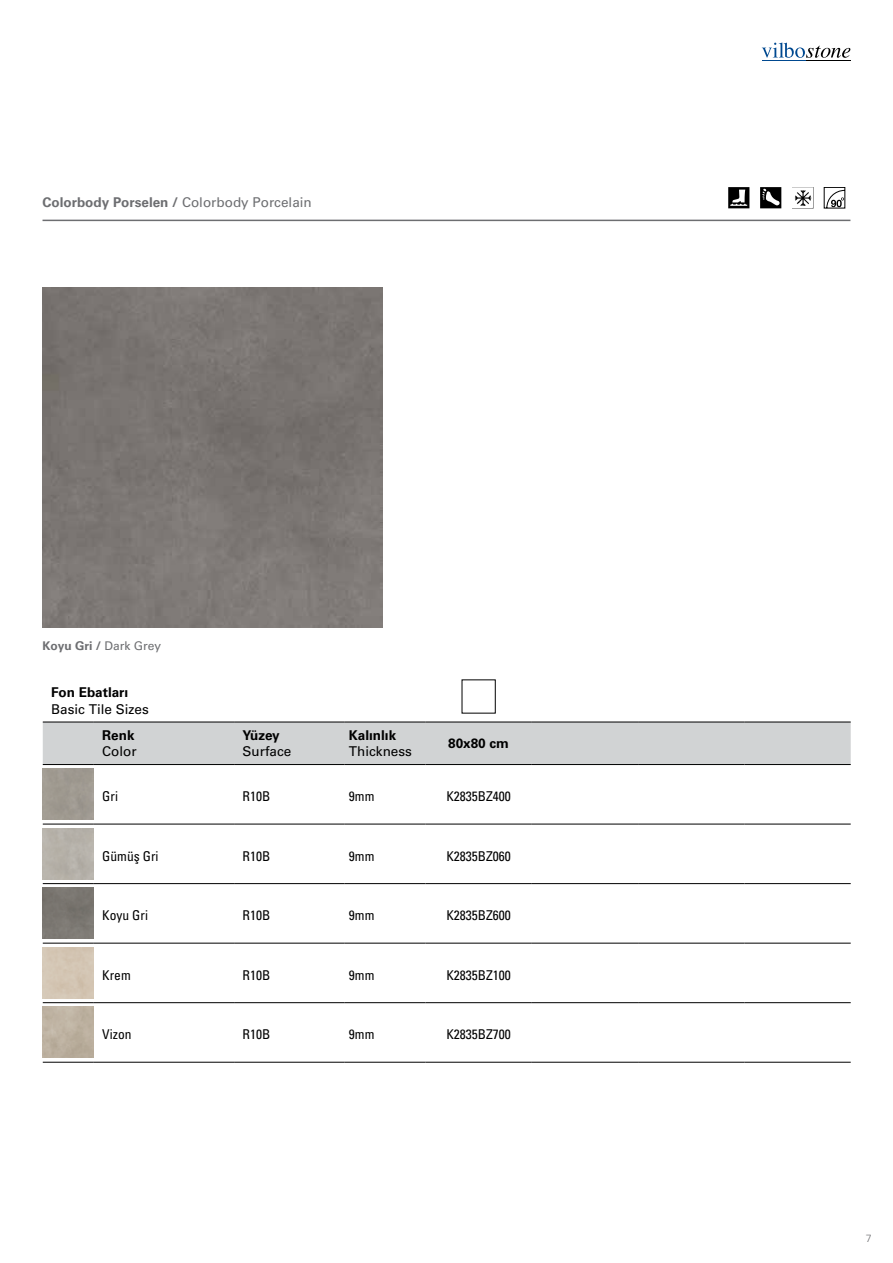
<style>
.page{position:relative;width:893px;height:1263px;background:#fff}
.page>*{position:absolute;margin:0;border:0;box-sizing:border-box;transform-origin:0 0}
.t1{font:condensed 13.5px "Univers";color:#000}
.t2{font:700 13.5px "Univers CE";color:#6d6e71}
.t3{font:700 13.5px "Univers CE";color:#000}
.t4{font:13.5px "Univers";color:#000}
.t5{font:700 12px "Univers CE";color:#6d6e71}
.t6{font:300 10.5px "Univers CE";color:#6d6e71}
.s1{font-family:"Univers";font-weight:400}
</style>
<div class="page">
<svg style="left:728px;top:187px;width:21px;height:21px"></svg>
<svg style="left:760px;top:187px;width:21px;height:21px"></svg>
<img style="left:792px;top:187px;width:21px;height:21px">
<svg style="left:824px;top:187px;width:21px;height:21px"></svg>
<hr style="left:43px;top:220px;width:807px;height:1px;background:#6d6e71">
<img style="left:43px;top:288px;width:340px;height:340px">
<div style="left:43px;top:723px;width:808px;height:41px;background:#d1d3d4"></div>
<hr style="left:43px;top:764px;width:51px;height:1px;background:#000">
<hr style="left:94px;top:764px;width:140px;height:1px;background:#000">
<hr style="left:43px;top:824px;width:51px;height:1px;background:#000">
<hr style="left:94px;top:824px;width:140px;height:1px;background:#000">
<hr style="left:43px;top:883px;width:51px;height:1px;background:#000">
<hr style="left:94px;top:883px;width:140px;height:1px;background:#000">
<hr style="left:43px;top:943px;width:51px;height:1px;background:#000">
<hr style="left:94px;top:943px;width:140px;height:1px;background:#000">
<hr style="left:43px;top:1002px;width:51px;height:1px;background:#000">
<hr style="left:94px;top:1002px;width:140px;height:1px;background:#000">
<hr style="left:43px;top:1062px;width:51px;height:1px;background:#000">
<hr style="left:94px;top:1062px;width:140px;height:1px;background:#000">
<hr style="left:43px;top:722px;width:51px;height:1px;background:#000">
<hr style="left:94px;top:722px;width:140px;height:1px;background:#000">
<hr style="left:234px;top:722px;width:111px;height:1px;background:#000">
<hr style="left:345px;top:722px;width:80px;height:1px;background:#000">
<hr style="left:425px;top:722px;width:107px;height:1px;background:#000">
<hr style="left:532px;top:722px;width:106px;height:1px;background:#000">
<hr style="left:638px;top:722px;width:106px;height:1px;background:#000">
<hr style="left:744px;top:722px;width:107px;height:1px;background:#000">
<hr style="left:425px;top:764px;width:107px;height:1px;background:#000">
<hr style="left:532px;top:764px;width:106px;height:1px;background:#000">
<hr style="left:638px;top:764px;width:106px;height:1px;background:#000">
<hr style="left:744px;top:764px;width:107px;height:1px;background:#000">
<hr style="left:234px;top:824px;width:111px;height:1px;background:#000">
<hr style="left:345px;top:824px;width:80px;height:1px;background:#000">
<hr style="left:425px;top:824px;width:107px;height:1px;background:#000">
<hr style="left:532px;top:824px;width:106px;height:1px;background:#000">
<hr style="left:638px;top:824px;width:106px;height:1px;background:#000">
<hr style="left:744px;top:824px;width:107px;height:1px;background:#000">
<hr style="left:234px;top:883px;width:111px;height:1px;background:#000">
<hr style="left:345px;top:883px;width:80px;height:1px;background:#000">
<hr style="left:425px;top:883px;width:107px;height:1px;background:#000">
<hr style="left:532px;top:883px;width:106px;height:1px;background:#000">
<hr style="left:638px;top:883px;width:106px;height:1px;background:#000">
<hr style="left:744px;top:883px;width:107px;height:1px;background:#000">
<hr style="left:234px;top:943px;width:111px;height:1px;background:#000">
<hr style="left:345px;top:943px;width:80px;height:1px;background:#000">
<hr style="left:425px;top:943px;width:107px;height:1px;background:#000">
<hr style="left:532px;top:943px;width:106px;height:1px;background:#000">
<hr style="left:638px;top:943px;width:106px;height:1px;background:#000">
<hr style="left:744px;top:943px;width:107px;height:1px;background:#000">
<hr style="left:234px;top:1002px;width:111px;height:1px;background:#000">
<hr style="left:345px;top:1002px;width:80px;height:1px;background:#000">
<hr style="left:425px;top:1002px;width:107px;height:1px;background:#000">
<hr style="left:532px;top:1002px;width:106px;height:1px;background:#000">
<hr style="left:638px;top:1002px;width:106px;height:1px;background:#000">
<hr style="left:744px;top:1002px;width:107px;height:1px;background:#000">
<hr style="left:234px;top:1062px;width:111px;height:1px;background:#000">
<hr style="left:345px;top:1062px;width:80px;height:1px;background:#000">
<hr style="left:425px;top:1062px;width:107px;height:1px;background:#000">
<hr style="left:532px;top:1062px;width:106px;height:1px;background:#000">
<hr style="left:638px;top:1062px;width:106px;height:1px;background:#000">
<hr style="left:744px;top:1062px;width:107px;height:1px;background:#000">
<hr style="left:234px;top:764px;width:111px;height:1px;background:#000">
<hr style="left:345px;top:764px;width:80px;height:1px;background:#000">
<div style="left:43px;top:888px;width:51px;height:51px;background:#7a7671"></div>
<svg style="left:762px;top:43px;width:88px;height:15px"></svg>
<hr style="left:805px;top:60px;width:45px;height:1px;background:#000">
<hr style="left:762px;top:60px;width:43px;height:1px;background:#004990">
<p class="t2" style="left:43px;top:195px;width:271px">Colorbody Porselen / <span class="s1">Colorbody Porcelain</span></p>
<p class="t5" style="left:43px;top:638px;width:120px">Koyu Gri / <span class="s1">Dark Grey</span></p>
<p class="t3" style="left:51px;top:685px;width:79px">Fon Ebatları</p>
<p class="t4" style="left:51px;top:701px;width:99px">Basic Tile Sizes</p>
<p class="t3" style="left:102px;top:727px;width:34px">Renk</p>
<p class="t4" style="left:102px;top:744px;width:36px">Color</p>
<p class="t3" style="left:243px;top:727px;width:39px">Yüzey</p>
<p class="t4" style="left:243px;top:744px;width:50px">Surface</p>
<p class="t3" style="left:349px;top:727px;width:49px">Kalınlık</p>
<p class="t4" style="left:349px;top:744px;width:65px">Thickness</p>
<p class="t3" style="left:448px;top:736px;width:62px">80x80 cm</p>
<p class="t1" style="left:102px;top:788px;width:17px">Gri</p>
<p class="t1" style="left:243px;top:788px;width:29px">R10B</p>
<p class="t1" style="left:349px;top:788px;width:27px">9mm</p>
<p class="t1" style="left:446px;top:788px;width:66px">K2835BZ400</p>
<p class="t1" style="left:102px;top:847px;width:58px">Gümüş Gri</p>
<p class="t1" style="left:243px;top:847px;width:29px">R10B</p>
<p class="t1" style="left:349px;top:847px;width:27px">9mm</p>
<p class="t1" style="left:446px;top:847px;width:66px">K2835BZ060</p>
<p class="t1" style="left:102px;top:907px;width:47px">Koyu Gri</p>
<p class="t1" style="left:243px;top:907px;width:29px">R10B</p>
<p class="t1" style="left:349px;top:907px;width:27px">9mm</p>
<p class="t1" style="left:446px;top:907px;width:66px">K2835BZ600</p>
<p class="t1" style="left:102px;top:966px;width:30px">Krem</p>
<p class="t1" style="left:243px;top:966px;width:29px">R10B</p>
<p class="t1" style="left:349px;top:966px;width:27px">9mm</p>
<p class="t1" style="left:446px;top:966px;width:66px">K2835BZ100</p>
<p class="t1" style="left:102px;top:1026px;width:31px">Vizon</p>
<p class="t1" style="left:243px;top:1026px;width:29px">R10B</p>
<p class="t1" style="left:349px;top:1026px;width:27px">9mm</p>
<p class="t1" style="left:446px;top:1026px;width:66px">K2835BZ700</p>
<p class="t6" style="left:866px;top:1232px;width:7px">7</p>
</div>
